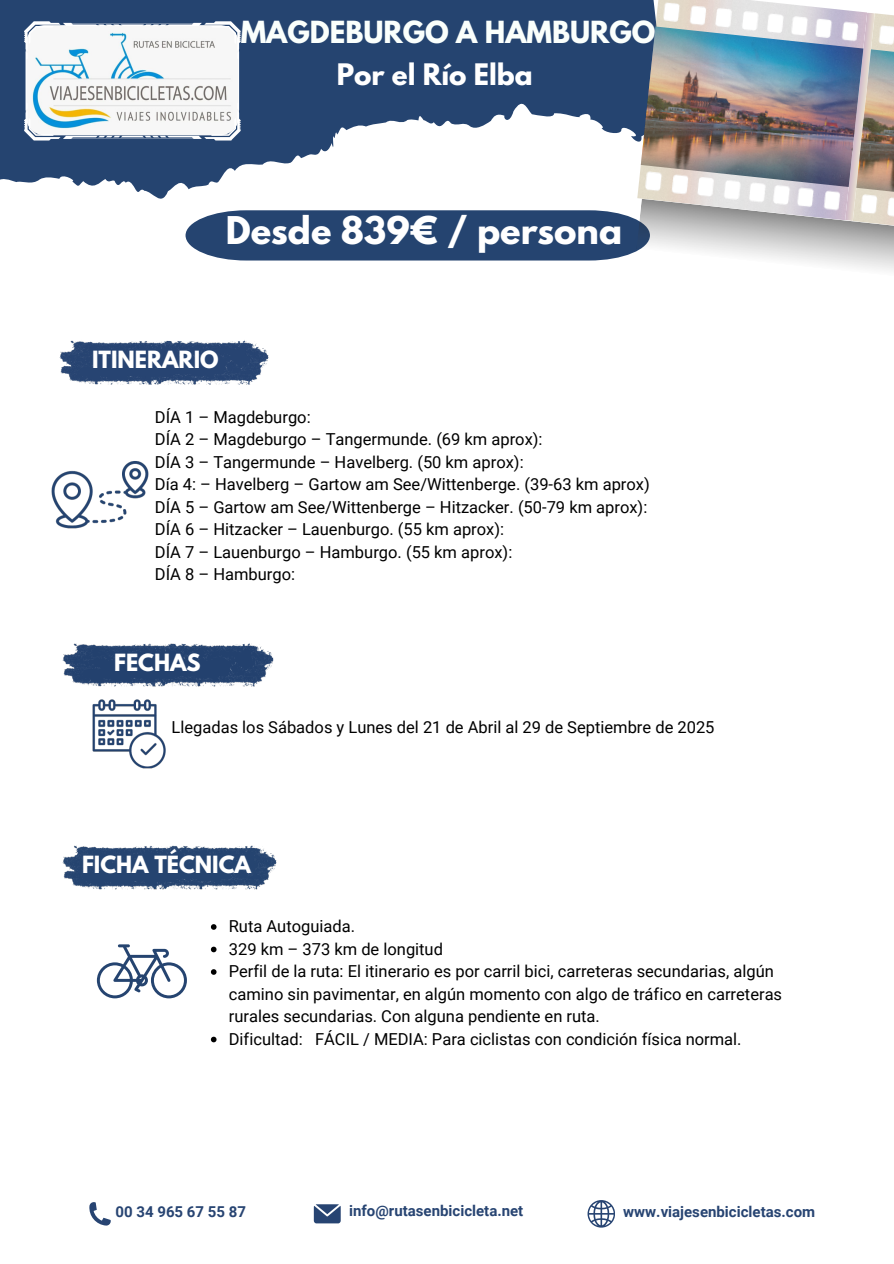
<style>
.page{position:relative;width:894px;height:1264px;background:#fff}
.page>*{position:absolute;margin:0;border:0;box-sizing:border-box;transform-origin:0 0}
.t1{font:700 33.9px "League Spartan";color:#fff}
.t2{font:700 27px "League Spartan";color:#fafffc}
.t3{font:700 26.25px "League Spartan";color:#fff}
.t4{font:700 21px "League Spartan";color:#fff}
.t5{font:16.5px/22.5px "Roboto";color:#000}
.t6{font:700 15px "Roboto";color:#274472}
</style>
<div class="page">
<img style="left:51px;top:461px;width:98px;height:68px">
<svg style="left:97px;top:944px;width:90px;height:54px"></svg>
<img style="left:59px;top:340px;width:210px;height:45px">
<img style="left:62px;top:643px;width:212px;height:126px">
<div style="left:0;top:0;width:637px;height:182px;background:#254470"></div>
<img style="left:62px;top:845px;width:215px;height:45px">
<svg style="left:89px;top:1202px;width:22px;height:23px"></svg>
<svg style="left:314px;top:1204px;width:26px;height:19px"></svg>
<svg style="left:587px;top:1200px;width:28px;height:27px"></svg>
<img style="left:637px;top:0;width:224px;height:12px">
<img style="left:24px;top:12px;width:869px;height:259px">
<svg style="left:211px;top:924px;width:5px;height:5px"></svg>
<svg style="left:211px;top:946px;width:5px;height:6px"></svg>
<svg style="left:211px;top:969px;width:5px;height:5px"></svg>
<svg style="left:211px;top:1036px;width:5px;height:6px"></svg>
<p class="t2" style="left:240px;top:19px;width:416px">MAGDEBURGO A HAMBURGO</p>
<h4 class="t3" style="left:336px;top:61px;width:197px">Por el Río Elba</h4>
<p class="t1" style="left:226px;top:214px;width:397px">Desde 839€ / persona</p>
<p class="t4" style="left:92px;top:349px;width:128px">ITINERARIO</p>
<h4 class="t5" style="left:155px;top:406px;width:157px">DÍA 1 – Magdeburgo:</h4>
<p class="t5" style="left:155px;top:428px;width:389px">DÍA 2 – Magdeburgo – Tangermunde. (69 km aprox):</p>
<p class="t5" style="left:155px;top:451px;width:370px">DÍA 3 – Tangermunde – Havelberg. (50 km aprox):</p>
<p class="t5" style="left:155px;top:473px;width:496px">Día 4: – Havelberg – Gartow am See/Wittenberge. (39-63 km aprox)</p>
<p class="t5" style="left:155px;top:496px;width:494px">DÍA 5 – Gartow am See/Wittenberge – Hitzacker. (50-79 km aprox):</p>
<p class="t5" style="left:155px;top:518px;width:350px">DÍA 6 – Hitzacker – Lauenburgo. (55 km aprox):</p>
<p class="t5" style="left:155px;top:541px;width:359px">DÍA 7 – Lauenburgo – Hamburgo. (55 km aprox):</p>
<p class="t5" style="left:155px;top:563px;width:142px">DÍA 8 – Hamburgo:</p>
<p class="t4" style="left:114px;top:652px;width:88px">FECHAS</p>
<p class="t5" style="left:171px;top:716px;width:544px">Llegadas los Sábados y Lunes del 21 de Abril al 29 de Septiembre de 2025</p>
<p class="t4" style="left:82px;top:854px;width:170px">FICHA TÉCNICA</p>
<p class="t5" style="left:229px;top:915px;width:128px">Ruta Autoguiada.</p>
<h4 class="t5" style="left:229px;top:937px;width:216px">329 km – 373 km de longitud</h4>
<p class="t5" style="left:229px;top:960px;width:554px">Perfil de la ruta: El itinerario es por carril bici, carreteras secundarias, algún camino sin pavimentar, en algún momento con algo de tráfico en carreteras rurales secundarias. Con alguna pendiente en ruta.</p>
<p class="t5" style="left:229px;top:1027px;width:514px">Dificultad: FÁCIL / MEDIA: Para ciclistas con condición física normal.</p>
<p class="t6" style="left:115px;top:1202px;width:132px">00 34 965 67 55 87</p>
<h3 class="t6" style="left:349px;top:1201px;width:175px">info@rutasenbicicleta.net</h3>
<p class="t6" style="left:623px;top:1202px;width:193px">www.viajesenbicicletas.com</p>
</div>
